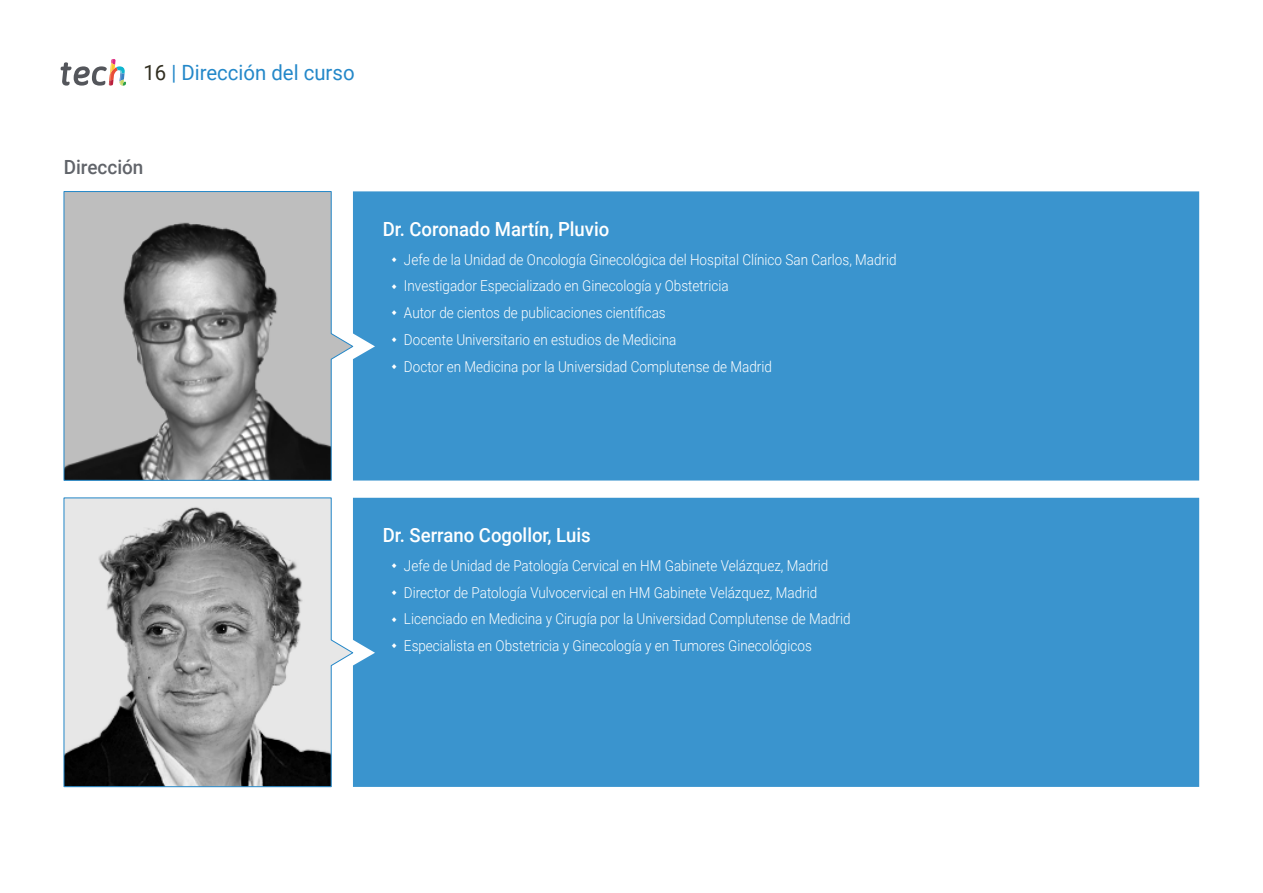
<style>
.page{position:relative;width:1263px;height:893px;background:#fff}
.page>*{position:absolute;margin:0;border:0;box-sizing:border-box;transform-origin:0 0}
.t1{font:21px "Roboto";color:#2488c9}
.t2{font:500 19.5px "Roboto";color:#fff;scale:.95 1}
.t3{font:500 19.5px "Roboto";color:#61646a}
.t4{font:300 15px/26.7px "Roboto";color:#fff;scale:.9 1}
.s1{color:#312e20}
</style>
<div class="page">
<div style="left:353px;top:191px;width:846px;height:290px;background:#3a94ce"></div>
<div style="left:353px;top:498px;width:846px;height:289px;background:#3a94ce"></div>
<svg style="left:64px;top:191px;width:289px;height:290px;background:#9fa0a1"></svg>
<svg style="left:64px;top:497px;width:289px;height:290px;background:#a4a5a6"></svg>
<svg style="left:61px;top:59px;width:65px;height:27px"></svg>
<svg style="left:392px;top:257px;width:5px;height:5px"></svg>
<svg style="left:392px;top:284px;width:5px;height:5px"></svg>
<svg style="left:392px;top:310px;width:5px;height:5px"></svg>
<svg style="left:392px;top:337px;width:5px;height:5px"></svg>
<svg style="left:392px;top:364px;width:5px;height:5px"></svg>
<svg style="left:392px;top:563px;width:5px;height:5px"></svg>
<svg style="left:392px;top:590px;width:5px;height:5px"></svg>
<svg style="left:392px;top:617px;width:5px;height:5px"></svg>
<svg style="left:392px;top:643px;width:5px;height:5px"></svg>
<h1 class="t1" style="left:144px;top:57px;width:213px"><span class="s1">16</span> | Dirección del curso</h1>
<h2 class="t3" style="left:64px;top:154px;width:81px">Dirección</h2>
<h2 class="t2" style="left:383px;top:215px;width:240px">Dr. Coronado Martín, Pluvio</h2>
<p class="t4" style="left:404px;top:245px;width:549px">Jefe de la Unidad de Oncología Ginecológica del Hospital Clínico San Carlos, Madrid Investigador Especializado en Ginecología y Obstetricia<br>Autor de cientos de publicaciones científicas<br>Docente Universitario en estudios de Medicina<br>Doctor en Medicina por la Universidad Complutense de Madrid</p>
<h2 class="t2" style="left:383px;top:522px;width:220px">Dr. Serrano Cogollor, Luis</h2>
<p class="t4" style="left:404px;top:552px;width:498px">Jefe de Unidad de Patología Cervical en HM Gabinete Velázquez, Madrid Director de Patología Vulvocervical en HM Gabinete Velázquez, Madrid Licenciado en Medicina y Cirugía por la Universidad Complutense de Madrid Especialista en Obstetricia y Ginecología y en Tumores Ginecológicos</p>
</div>
